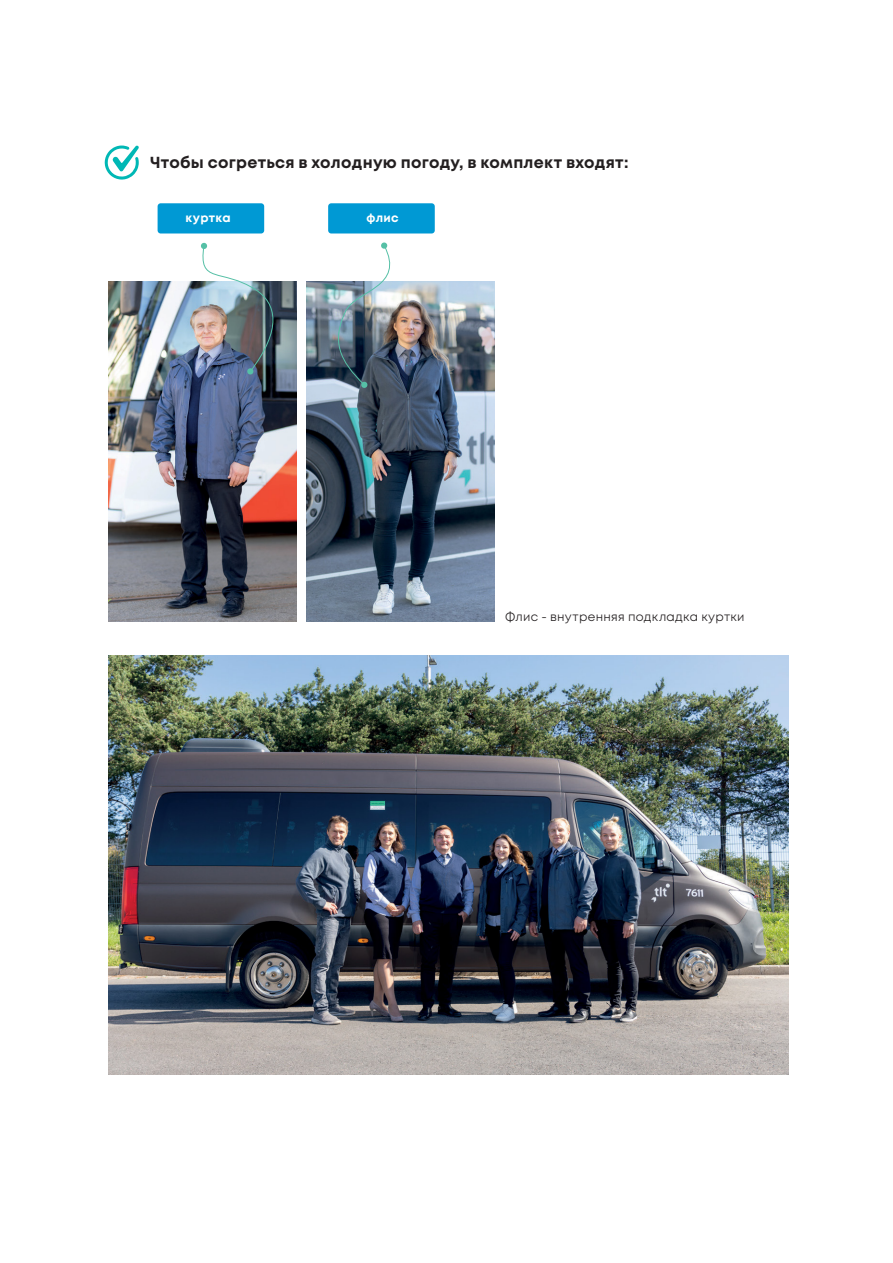
<style>
.page{position:relative;width:893px;height:1263px;background:#fff}
.page>*{position:absolute;margin:0;border:0;box-sizing:border-box;transform-origin:0 0}
.t1{font:700 16.05px "Mont";letter-spacing:.015em;color:#231f20}
.t2{font:12px "Mont";letter-spacing:.025em;color:#231f20}
.t3{font:700 12px "Mont";letter-spacing:.025em;color:#fff}
</style>
<div class="page">
<svg style="left:105px;top:145px;width:34px;height:35px"></svg>
<img style="left:109px;top:281px;width:187px;height:340px">
<img style="left:307px;top:281px;width:187px;height:340px">
<div style="left:158px;top:203px;width:106px;height:30px;background:#0099d4;border-radius:3px"></div>
<div style="left:328px;top:203px;width:107px;height:30px;background:#0099d4;border-radius:3px"></div>
<img style="left:198px;top:243px;width:84px;height:132px">
<img style="left:331px;top:242px;width:75px;height:146px">
<img style="left:109px;top:655px;width:679px;height:419px">
<p class="t1" style="left:150px;top:152px;width:480px">Чтобы согреться в холодную погоду, в комплект входят:</p>
<p class="t3" style="left:186px;top:210px;width:47px">куртка</p>
<p class="t3" style="left:366px;top:210px;width:34px">флис</p>
<p class="t2" style="left:505px;top:609px;width:241px">Флис - внутренняя подкладка куртки</p>
</div>
